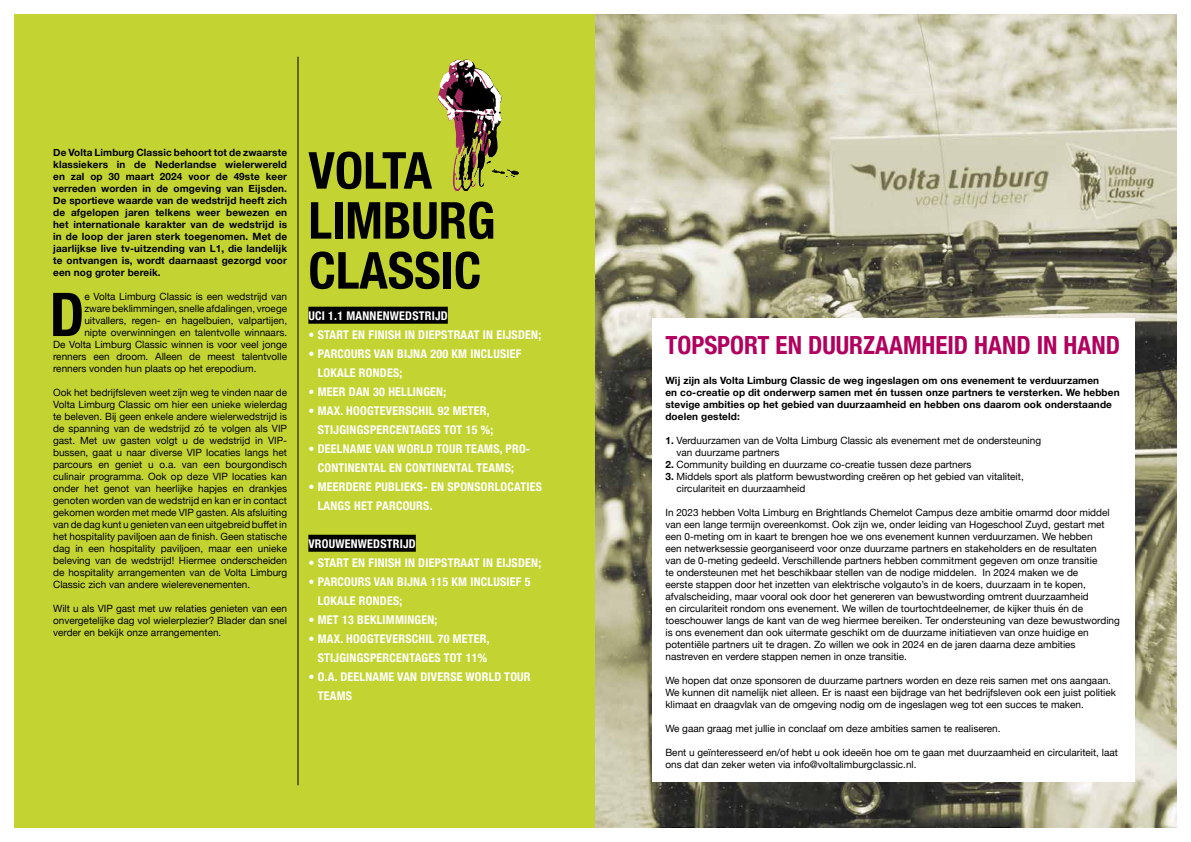
<style>
.page{position:relative;width:1191px;height:842px;background:#fff}
.page>*{position:absolute;margin:0;border:0;box-sizing:border-box;transform-origin:0 0}
.t1{font:700 condensed 60.4px "Helvetica Neue";color:#000}
.t2{font:700 condensed 51px/50px "Helvetica Neue";color:#000}
.t3{font:700 condensed 25px "Helvetica Neue";color:#b1005d}
.t4{font:700 condensed 12px/19px "Helvetica Neue";letter-spacing:.02em;color:#fff}
.t5{font:10px/12px "Helvetica Neue";color:#000}
.t6{font:700 10px/12px "Helvetica Neue";letter-spacing:.01em;color:#000;text-align:justify}
.s1{font-weight:700}
</style>
<div class="page">
<div style="left:14px;top:14px;width:1162px;height:814px;background:#c3d432"></div>
<svg style="left:492px;top:169px;width:27px;height:8px"></svg>
<img style="left:438px;top:60px;width:34px;height:129px">
<hr style="left:298px;top:57px;width:1px;height:728px;background:#000">
<div style="left:308px;top:307px;width:140px;height:17px;background:#000"></div>
<div style="left:308px;top:535px;width:108px;height:17px;background:#000"></div>
<img style="left:595px;top:14px;width:581px;height:814px">
<div style="left:652px;top:318px;width:482px;height:464px;background:#fff"></div>
<p class="t6" style="left:53px;top:147px;width:235px">De Volta Limburg Classic behoort tot de zwaarste klassiekers in de Nederlandse wielerwereld en zal op 30 maart 2024 voor de 49ste keer verreden worden in de omgeving van Eijsden.<br>De sportieve waarde van de wedstrijd heeft zich de afgelopen jaren telkens weer bewezen en het internationale karakter van de wedstrijd is in de loop der jaren sterk toegenomen. Met de jaarlijkse live tv-uitzending van L1, die landelijk te ontvangen is, wordt daarnaast gezorgd voor een nog groter bereik.</p>
<h1 class="t1" style="left:50px;top:264px;width:36px">D</h1>
<p class="t5" style="left:84px;top:291px;width:204px">e Volta Limburg Classic is een wedstrijd van</p>
<p class="t5" style="left:84px;top:303px;width:204px">zware beklimmingen, snelle afdalingen, vroege</p>
<p class="t5" style="left:84px;top:315px;width:204px">uitvallers, regen- en hagelbuien, valpartijen,</p>
<p class="t5" style="left:84px;top:327px;width:204px">nipte overwinningen en talentvolle winnaars.</p>
<p class="t5" style="left:53px;top:339px;width:235px">De Volta Limburg Classic winnen is voor veel jonge</p>
<p class="t5" style="left:53px;top:351px;width:235px">renners een droom. Alleen de meest talentvolle</p>
<p class="t5" style="left:53px;top:363px;width:205px">renners vonden hun plaats op het erepodium.</p>
<p class="t5" style="left:53px;top:387px;width:235px;text-align:justify">Ook het bedrijfsleven weet zijn weg te vinden naar de Volta Limburg Classic om hier een unieke wielerdag te beleven. Bij geen enkele andere wielerwedstrijd is de spanning van de wedstrijd zó te volgen als VIP gast. Met uw gasten volgt u de wedstrijd in VIP&shy;bussen, gaat u naar diverse VIP locaties langs het parcours en geniet u o.a. van een bourgondisch culinair programma. Ook op deze VIP locaties kan onder het genot van heerlijke hapjes en drankjes genoten worden van de wedstrijd en kan er in contact gekomen worden met mede VIP gasten. Als afsluiting van de dag kunt u genieten van een uitgebreid buffet in het hospitality paviljoen aan de finish. Geen statische dag in een hospitality paviljoen, maar een unieke beleving van de wedstrijd! Hiermee onderscheiden de hospitality arrangementen van de Volta Limburg Classic zich van andere wielerevenementen.</p>
<p class="t5" style="left:53px;top:603px;width:235px;text-align:justify">Wilt u als VIP gast met uw relaties genieten van een onvergetelijke dag vol wielerplezier? Blader dan snel verder en bekijk onze arrangementen.</p>
<h2 class="t2" style="left:308px;top:142px;width:189px">VOLTA<br>LIMBURG<br>CLASSIC</h2>
<p class="t4" style="left:308px;top:306px;width:141px">UCI 1.1 MANNENWEDSTRIJD</p>
<p class="t4" style="left:308px;top:325px;width:234px">• START EN FINISH IN DIEPSTRAAT IN EIJSDEN;</p>
<p class="t4" style="left:318px;top:344px;width:205px;text-indent:-9px">• PARCOURS VAN BIJNA 200 KM INCLUSIEF<br>LOKALE RONDES;</p>
<p class="t4" style="left:308px;top:382px;width:139px">• MEER DAN 30 HELLINGEN;</p>
<p class="t4" style="left:308px;top:401px;width:186px;text-align:right">• MAX. HOOGTEVERSCHIL 92 METER,<br>STIJGINGSPERCENTAGES TOT 15 %;</p>
<p class="t4" style="left:308px;top:439px;width:223px;text-align:center">• DEELNAME VAN WORLD TOUR TEAMS, PRO-<br>CONTINENTAL EN CONTINENTAL TEAMS;</p>
<p class="t4" style="left:318px;top:477px;width:226px;text-indent:-9px">• MEERDERE PUBLIEKS- EN SPONSORLOCATIES<br>LANGS HET PARCOURS.</p>
<p class="t4" style="left:308px;top:534px;width:109px">VROUWENWEDSTRIJD</p>
<p class="t4" style="left:308px;top:553px;width:234px">• START EN FINISH IN DIEPSTRAAT IN EIJSDEN;</p>
<p class="t4" style="left:318px;top:572px;width:214px;text-indent:-9px">• PARCOURS VAN BIJNA 115 KM INCLUSIEF 5<br>LOKALE RONDES;</p>
<p class="t4" style="left:308px;top:610px;width:131px">• MET 13 BEKLIMMINGEN;</p>
<p class="t4" style="left:308px;top:629px;width:183px;text-align:center">• MAX. HOOGTEVERSCHIL 70 METER,<br>STIJGINGSPERCENTAGES TOT 11%</p>
<p class="t4" style="left:318px;top:667px;width:214px;text-indent:-9px">• O.A. DEELNAME VAN DIVERSE WORLD TOUR<br>TEAMS</p>
<h3 class="t3" style="left:665px;top:324px;width:456px">TOPSPORT EN DUURZAAMHEID HAND IN HAND</h3>
<p class="t6" style="left:665px;top:375px;width:455px;text-align:left">Wij zijn als Volta Limburg Classic de weg ingeslagen om ons evenement te verduurzamen<br>en co-creatie op dit onderwerp samen met én tussen onze partners te versterken. We hebben stevige ambities op het gebied van duurzaamheid en hebben ons daarom ook onderstaande doelen gesteld:</p>
<p class="t5" style="left:676px;top:435px;width:366px;text-indent:-11px"><span class="s1">1.</span> Verduurzamen van de Volta Limburg Classic als evenement met de ondersteuning van duurzame partners</p>
<p class="t5" style="left:665px;top:459px;width:307px"><span class="s1">2.</span> Community building en duurzame co-creatie tussen deze partners</p>
<p class="t5" style="left:676px;top:471px;width:349px;text-indent:-11px"><span class="s1">3.</span> Middels sport als platform bewustwording creëren op het gebied van vitaliteit, circulariteit en duurzaamheid</p>
<p class="t5" style="left:665px;top:507px;width:456px">In 2023 hebben Volta Limburg en Brightlands Chemelot Campus deze ambitie omarmd door middel van een lange termijn overeenkomst. Ook zijn we, onder leiding van Hogeschool Zuyd, gestart met een 0-meting om in kaart te brengen hoe we ons evenement kunnen verduurzamen. We hebben<br>een netwerksessie georganiseerd voor onze duurzame partners en stakeholders en de resultaten<br>van de 0-meting gedeeld. Verschillende partners hebben commitment gegeven om onze transitie<br>te ondersteunen met het beschikbaar stellen van de nodige middelen. In 2024 maken we de<br>eerste stappen door het inzetten van elektrische volgauto’s in de koers, duurzaam in te kopen, afvalscheiding, maar vooral ook door het genereren van bewustwording omtrent duurzaamheid<br>en circulariteit rondom ons evenement. We willen de tourtochtdeelnemer, de kijker thuis én de toeschouwer langs de kant van de weg hiermee bereiken. Ter ondersteuning van deze bewustwording is ons evenement dan ook uitermate geschikt om de duurzame initiatieven van onze huidige en potentiële partners uit te dragen. Zo willen we ook in 2024 en de jaren daarna deze ambities nastreven en verdere stappen nemen in onze transitie.</p>
<p class="t5" style="left:665px;top:675px;width:452px">We hopen dat onze sponsoren de duurzame partners worden en deze reis samen met ons aangaan.<br>We kunnen dit namelijk niet alleen. Er is naast een bijdrage van het bedrijfsleven ook een juist politiek klimaat en draagvlak van de omgeving nodig om de ingeslagen weg tot een succes te maken.</p>
<p class="t5" style="left:665px;top:723px;width:337px">We gaan graag met jullie in conclaaf om deze ambities samen te realiseren.</p>
<p class="t5" style="left:665px;top:747px;width:454px">Bent u geïnteresseerd en/of hebt u ook ideeën hoe om te gaan met duurzaamheid en circulariteit, laat ons dat dan zeker weten via info@voltalimburgclassic.nl.</p>
</div>
